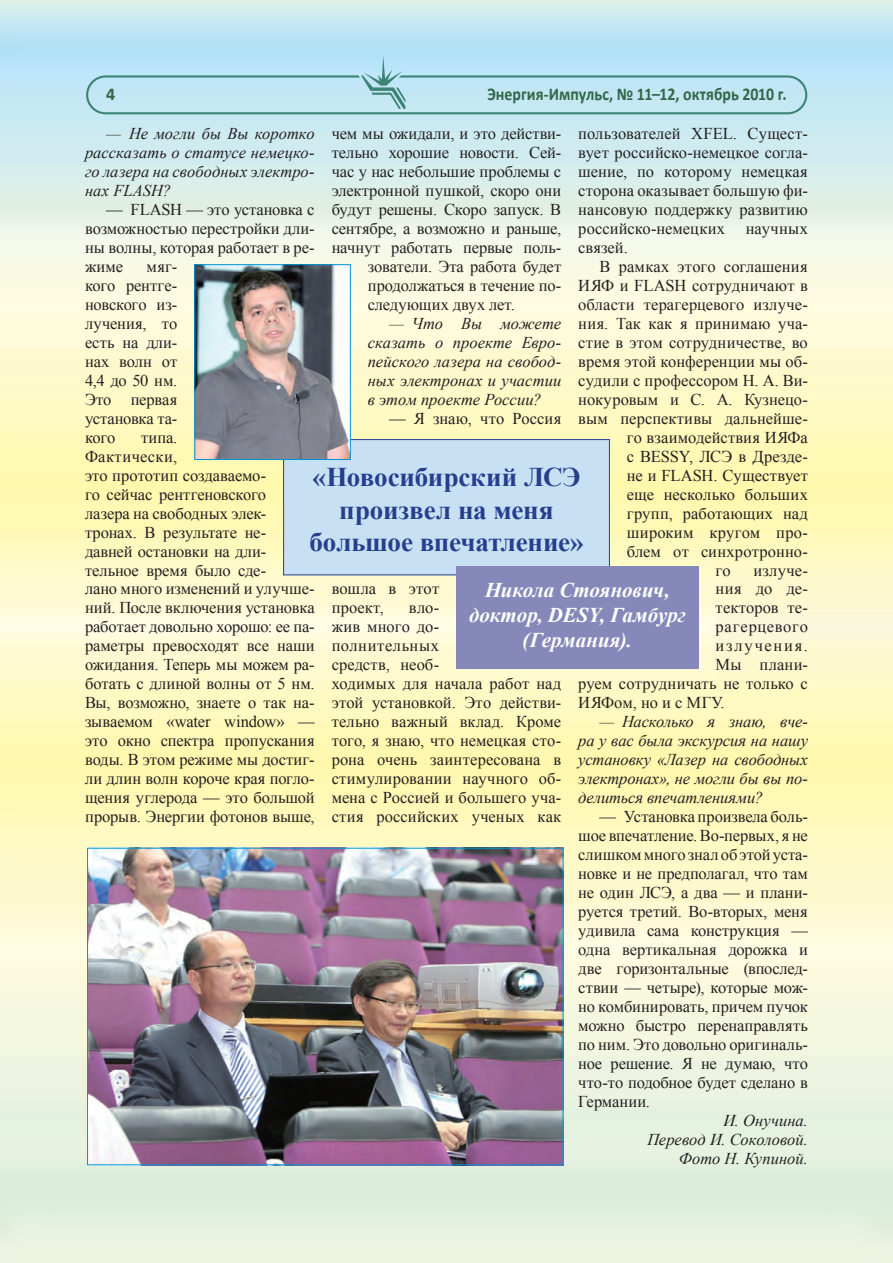
<style>
.page{position:relative;width:893px;height:1263px;background:#fff}
.page>*{position:absolute;margin:0;border:0;box-sizing:border-box;transform-origin:0 0}
.Обычный{font:700 27px/32.4px "Times New Roman";letter-spacing:-.01em;color:#253f8e;text-align:center}
.Обычный-2{font:italic 700 21px/25.2px "Times New Roman";letter-spacing:-.005em;color:#fff;text-align:center}
.Колонтитул-колонцифр{font:700 18px "Calibri";color:#32674a;scale:.88 1}
.Колонтитул-колонцифр-2{font:700 18px "Calibri";color:#32674a}
.Основной_11{font:16.5px/18.9px "Times New Roman";color:#231f20;text-align:justify}
.Основной_11-2{font:italic 16.5px/19px "Times New Roman";color:#231f20;text-align:justify}
.Основной_11-3{font:16.5px "Times New Roman";letter-spacing:.02em;color:#231f20}
.Основной_11-4{font:16.5px "Times New Roman";letter-spacing:.045em;color:#231f20}
.Основной_11-5{font:16.5px "Times New Roman";letter-spacing:.11em;color:#231f20}
</style>
<div class="page">
<img style="left:0;top:0;width:893px;height:1263px">
<svg style="left:86px;top:56px;width:721px;height:58px;background:#b4deec"></svg>
<div style="left:284px;top:440px;width:325px;height:135px;background:#c7e0f3"></div>
<div style="left:283px;top:439px;width:327px;height:136px;border:1px solid #253f8e"></div>
<div style="left:456px;top:566px;width:243px;height:102px;background:#8688ba"></div>
<img style="left:196px;top:266px;width:153px;height:192px">
<div style="left:194px;top:264px;width:157px;height:196px;border:1px solid #0095d9"></div>
<img style="left:89px;top:850px;width:472px;height:313px">
<div style="left:87px;top:848px;width:476px;height:317px;border:1px solid #0095d9"></div>
<p class="Колонтитул-колонцифр-2" style="left:106px;top:83px;width:11px">4</p>
<p class="Колонтитул-колонцифр" style="left:487px;top:83px;width:341px">Энергия-Импульс, № 11–12, октябрь 2010 г.</p>
<p class="Основной_11-2" style="left:85px;top:124px;width:231px;text-indent:21px">— Не могли бы Вы коротко рассказать о статусе немецко&shy;го лазера на свободных электро&shy;нах FLASH?</p>
<p class="Основной_11" style="left:85px;top:200px;width:231px;text-indent:21px">— FLASH — это установка с возможностью перестройки дли‑ ны волны, которая работает в ре‑ жиме</p>
<p class="Основной_11" style="left:578px;top:124px;width:231px">пользователей XFEL. Сущест‑ вует российско-немецкое согла‑ шение, по которому немецкая сторона оказывает большую фи‑ нансовую поддержку развитию российско-немецких научных связей.</p>
<p class="Основной_11" style="left:600px;top:257px;width:210px">В рамках этого соглашения</p>
<p class="Основной_11" style="left:578px;top:276px;width:231px">ИЯФ и FLASH сотрудничают в</p>
<p class="Основной_11" style="left:578px;top:295px;width:231px">области терагерцевого излуче‑</p>
<p class="Основной_11" style="left:578px;top:314px;width:231px">ния. Так как я принимаю уча‑</p>
<p class="Основной_11" style="left:578px;top:332px;width:231px">стие в этом сотрудничестве, во</p>
<p class="Основной_11" style="left:578px;top:351px;width:231px">время этой конференции мы об‑</p>
<p class="Основной_11" style="left:578px;top:370px;width:231px">судили с профессором Н. А. Ви‑</p>
<p class="Основной_11" style="left:578px;top:389px;width:231px">нокуровым и С. А. Кузнецо‑</p>
<p class="Основной_11" style="left:578px;top:408px;width:231px">вым перспективы дальнейше‑</p>
<p class="Основной_11" style="left:627px;top:427px;width:183px">го взаимодействия ИЯФа</p>
<p class="Основной_11" style="left:627px;top:446px;width:183px">с BESSY, ЛСЭ в Дрезде‑</p>
<p class="Основной_11" style="left:627px;top:465px;width:183px">не и FLASH. Существует</p>
<p class="Основной_11" style="left:627px;top:484px;width:183px">еще несколько больших</p>
<p class="Основной_11" style="left:627px;top:503px;width:183px">групп, работающих над</p>
<p class="Основной_11-3" style="left:627px;top:521px;width:183px">широким кругом про‑</p>
<p class="Основной_11" style="left:627px;top:541px;width:183px">блем от синхротронно‑</p>
<p class="Основной_11" style="left:716px;top:560px;width:17px">го</p>
<p class="Основной_11" style="left:753px;top:560px;width:56px">излуче‑</p>
<p class="Основной_11" style="left:716px;top:579px;width:94px">ния до де‑</p>
<p class="Основной_11" style="left:716px;top:598px;width:94px">текторов те‑</p>
<p class="Основной_11-4" style="left:716px;top:616px;width:94px">рагерцевого</p>
<p class="Основной_11-5" style="left:716px;top:635px;width:94px">излучения.</p>
<p class="Основной_11" style="left:716px;top:655px;width:94px">Мы плани‑</p>
<p class="Основной_11" style="left:578px;top:674px;width:231px">руем сотрудничать не только с</p>
<p class="Основной_11" style="left:578px;top:693px;width:148px">ИЯФом, но и с МГУ.</p>
<p class="Основной_11-2" style="left:578px;top:712px;width:231px;text-indent:21px">— Насколько я знаю, вче&shy;ра у вас была экскурсия на нашу установку «Лазер на свободных электронах», не могли бы вы по&shy;делиться впечатлениями?</p>
<p class="Основной_11" style="left:578px;top:807px;width:231px;text-indent:21px">— Установка произвела боль‑ шое впечатление. Во-первых, я не слишком много знал об этой уста‑ новке и не предполагал, что там не один ЛСЭ, а два — и плани‑ руется третий. Во-вторых, меня удивила сама конструкция — одна вертикальная дорожка и две горизонтальные (впослед‑ ствии — четыре), которые мож‑ но комбинировать, причем пучок можно быстро перенаправлять по ним. Это довольно оригиналь‑ ное решение. Я не думаю, что что-то подобное будет сделано в Германии.</p>
<p class="Основной_11-2" style="left:723px;top:1110px;width:86px">И. Онучина.</p>
<p class="Основной_11-2" style="left:647px;top:1129px;width:162px">Перевод И. Соколовой.</p>
<p class="Основной_11-2" style="left:679px;top:1148px;width:131px">Фото Н. Купиной.</p>
<p class="Основной_11" style="left:332px;top:124px;width:231px">чем мы ожидали, и это действи‑</p>
<p class="Основной_11" style="left:332px;top:143px;width:231px">тельно хорошие новости. Сей‑</p>
<p class="Основной_11" style="left:332px;top:162px;width:231px">час у нас небольшие проблемы с</p>
<p class="Основной_11" style="left:332px;top:181px;width:231px">электронной пушкой, скоро они</p>
<p class="Основной_11" style="left:332px;top:200px;width:231px">будут решены. Скоро запуск. В</p>
<p class="Основной_11" style="left:332px;top:219px;width:231px">сентябре, а возможно и раньше,</p>
<p class="Основной_11" style="left:332px;top:238px;width:231px">начнут работать первые поль‑</p>
<p class="Основной_11" style="left:368px;top:257px;width:195px">зователи. Эта работа будет</p>
<p class="Основной_11" style="left:368px;top:276px;width:195px">продолжаться в течение по‑</p>
<p class="Основной_11" style="left:368px;top:295px;width:149px">следующих двух лет.</p>
<p class="Основной_11-2" style="left:368px;top:313px;width:195px;text-indent:21px">— Что Вы можете сказать о проекте Евро&shy;пейского лазера на свобод&shy;ных электронах и участии в этом проекте России?</p>
<p class="Основной_11" style="left:389px;top:408px;width:174px">— Я знаю, что Россия</p>
<p class="Основной_11" style="left:85px;top:257px;width:94px;text-indent:62px">мяг‑ кого рентге‑ новского из‑ лучения, то есть на дли‑ нах волн от 4,4 до 50 нм.<br>Это первая установка та‑ кого</p>
<p class="Основной_11" style="left:85px;top:427px;width:231px;text-align:left;text-indent:56px">типа.<br>Фактически,<br>это прототип создаваемо‑<br>го сейчас рентгеновского лазера на свободных элек‑ тронах. В результате не‑ давней остановки на дли‑ тельное время было сде‑<br>лано много изменений и улучше‑ ний. После включения установка работает довольно хорошо: ее па‑ раметры превосходят все наши ожидания. Теперь мы можем ра‑ ботать с длиной волны от 5 нм.<br>Вы, возможно, знаете о так на‑ зываемом «water window» — это окно спектра пропускания воды. В этом режиме мы достиг‑ ли длин волн короче края погло‑ щения углерода — это большой прорыв. Энергии фотонов выше,</p>
<p class="Обычный" style="left:309px;top:460px;width:276px">«Новосибирский ЛСЭ произвел на меня большое впечатление»</p>
<p class="Обычный-2" style="left:469px;top:577px;width:218px">Никола Стоянович, доктор, DESY, Гамбург (Германия).</p>
<p class="Основной_11" style="left:332px;top:579px;width:109px">вошла в этот проект,</p>
<p class="Основной_11" style="left:332px;top:598px;width:231px;text-align:left;text-indent:77px">вло‑<br>жив много до‑<br>полнительных<br>средств, необ‑<br>ходимых для начала работ над этой установкой. Это действи‑ тельно важный вклад. Кроме того, я знаю, что немецкая сто‑ рона очень заинтересована в стимулировании научного об‑ мена с Россией и большего уча‑ стия российских ученых как</p>
</div>
